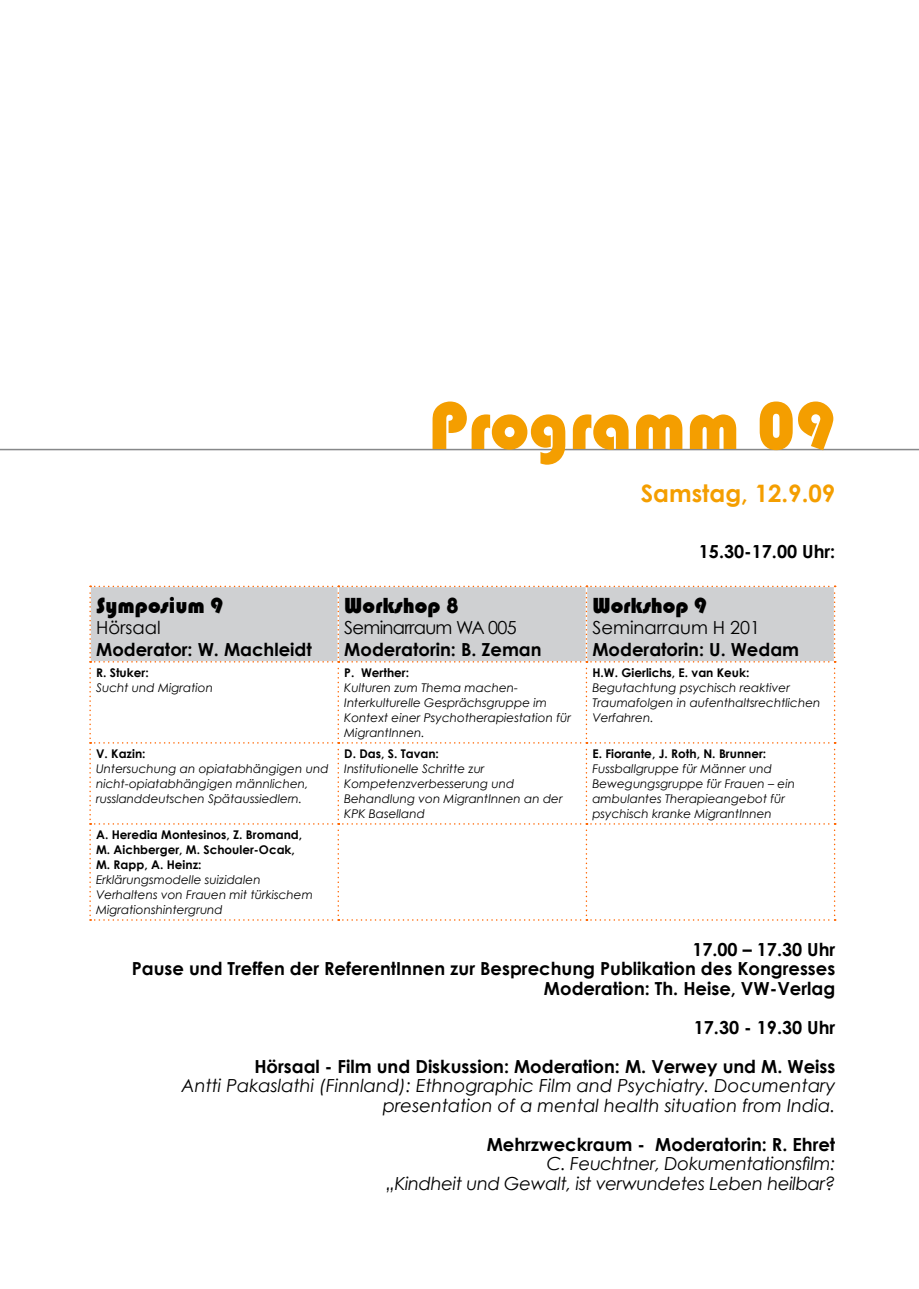
<style>
.page{position:relative;width:919px;height:1289px;background:#fff}
.page>*{position:absolute;margin:0;border:0;box-sizing:border-box;transform-origin:0 0}
.t1{font:69.45px "Bauhaus 93";color:#f49e00}
.t2{font:700 24px "Century Gothic";color:#f49e00}
.t3{font:22.5px "Bauhaus 93";color:#000}
.t4{font:700 18px/19.5px "Century Gothic";color:#000;text-align:right}
.t5{font:italic 18px/19.5px "Century Gothic";color:#000;text-align:right}
.t6{font:italic 18px/19.5px "Century Gothic";letter-spacing:-.02em;color:#000;text-align:right}
.t7{font:18px "Century Gothic";color:#000}
.t8{font:18px "Century Gothic";letter-spacing:-.04em;color:#000}
.t9{font:italic 12px/15px "Century Gothic";color:#000}
.t10{font:700 12px/15px "Century Gothic";color:#000}
</style>
<div class="page">
<svg style="left:89px;top:585px;width:746px;height:335px"></svg>
<hr style="left:0;top:449px;width:918px;height:1px;background:#87888a">
<h1 class="t1" style="left:429px;top:386px;width:408px">Programm 09</h1>
<h2 class="t2" style="left:640px;top:478px;width:196px">Samstag, 12.9.09</h2>
<h3 class="t3" style="left:96px;top:592px;width:129px">Symposium 9</h3>
<h3 class="t7" style="left:96px;top:616px;width:66px">Hörsaal</h3>
<h3 class="t4" style="left:96px;top:639px;width:217px">Moderator: W. Machleidt</h3>
<p class="t10" style="left:96px;top:664px;width:54px">R. Stuker:</p>
<p class="t9" style="left:96px;top:680px;width:118px">Sucht und Migration</p>
<p class="t10" style="left:96px;top:745px;width:51px">V. Kazin:</p>
<p class="t9" style="left:96px;top:761px;width:234px">Untersuchung an opiatabhängigen und nicht-opiatabhängigen männlichen, russlanddeutschen Spätaussiedlern.</p>
<h3 class="t3" style="left:344px;top:592px;width:116px">Workshop 8</h3>
<h3 class="t8" style="left:344px;top:616px;width:174px">Seminarraum WA 005</h3>
<h3 class="t4" style="left:344px;top:639px;width:199px">Moderatorin: B. Zeman</h3>
<p class="t10" style="left:344px;top:664px;width:66px">P. Werther:</p>
<p class="t9" style="left:344px;top:680px;width:228px">Kulturen zum Thema machen-<br>Interkulturelle Gesprächsgruppe im<br>Kontext einer Psychotherapiestation für<br>MigrantInnen.</p>
<p class="t10" style="left:344px;top:745px;width:96px">D. Das, S. Tavan:</p>
<p class="t9" style="left:344px;top:761px;width:220px">Institutionelle Schritte zur<br>Kompetenzverbesserung und<br>Behandlung von MigrantInnen an der<br>KPK Baselland</p>
<h3 class="t4" style="left:698px;top:541px;width:138px">15.30-17.00 Uhr:</h3>
<h3 class="t3" style="left:592px;top:592px;width:116px">Workshop 9</h3>
<h3 class="t7" style="left:592px;top:616px;width:169px">Seminarraum H 201</h3>
<h3 class="t4" style="left:592px;top:639px;width:208px">Moderatorin: U. Wedam</h3>
<p class="t10" style="left:592px;top:664px;width:158px">H.W. Gierlichs, E. van Keuk:</p>
<p class="t9" style="left:592px;top:680px;width:229px">Begutachtung psychisch reaktiver<br>Traumafolgen in aufenthaltsrechtlichen<br>Verfahren.</p>
<p class="t10" style="left:592px;top:745px;width:175px">E. Fiorante, J. Roth, N. Brunner:</p>
<p class="t9" style="left:592px;top:761px;width:204px">Fussballgruppe für Männer und<br>Bewegungsgruppe für Frauen – ein ambulantes Therapieangebot für psychisch kranke MigrantInnen</p>
<p class="t10" style="left:96px;top:826px;width:207px">A. Heredia Montesinos, Z. Bromand,<br>M. Aichberger, M. Schouler-Ocak,<br>M. Rapp, A. Heinz:</p>
<p class="t9" style="left:96px;top:872px;width:218px">Erklärungsmodelle suizidalen<br>Verhaltens von Frauen mit türkischem<br>Migrationshintergrund</p>
<h3 class="t4" style="left:132px;top:939px;width:705px">17.00 – 17.30 Uhr<br>Pause und Treffen der ReferentInnen zur Besprechung Publikation des Kongresses<br>Moderation: Th. Heise, VW-Verlag</h3>
<h3 class="t4" style="left:254px;top:1007px;width:582px;line-height:39px">17.30 - 19.30 Uhr<br>Hörsaal - Film und Diskussion: Moderation: M. Verwey und M. Weiss</h3>
<h3 class="t5" style="left:181px;top:1075px;width:655px">Antti Pakaslathi (Finnland): Ethnographic Film and Psychiatry. Documentary presentation of a mental health situation from India.</h3>
<h3 class="t4" style="left:486px;top:1134px;width:350px">Mehrzweckraum - Moderatorin: R. Ehret</h3>
<h3 class="t6" style="left:386px;top:1153px;width:451px">C. Feuchtner, Dokumentationsfilm:<br>„Kindheit und Gewalt, ist verwundetes Leben heilbar?</h3>
</div>
